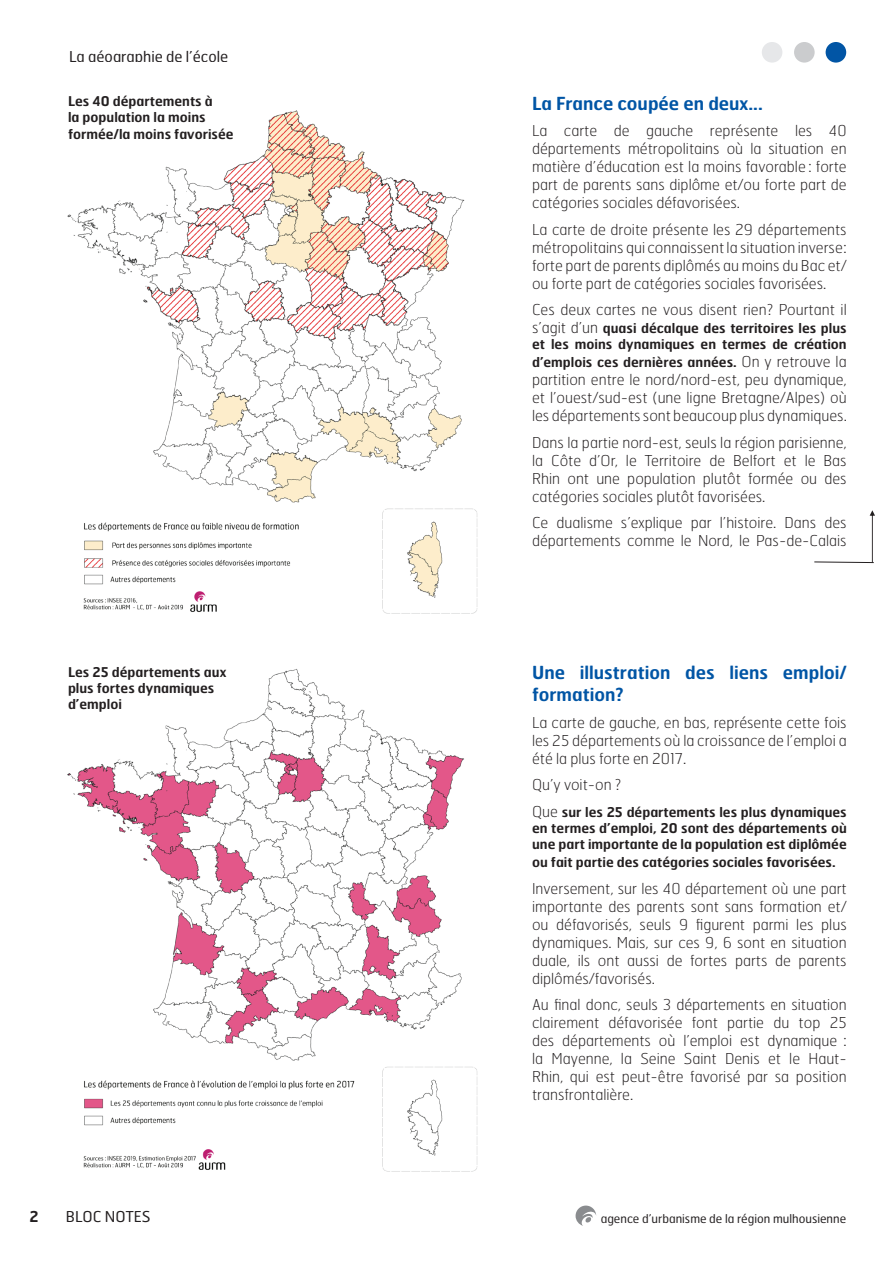
<style>
.page{position:relative;width:893px;height:1263px;background:#fff}
.page>*{position:absolute;margin:0;border:0;box-sizing:border-box;transform-origin:0 0}
.t1{font:600 18px/21.6px "Hermes FB";color:#0155a5}
.t2{font:100 15px/18px "Hermes FB";color:#231f20;text-align:justify}
.t3{font:15px "Hermes FB";color:#231f20}
.t4{font:600 15px "Hermes FB";color:#231f20}
.t5{font:600 13.5px/16.2px "Hermes FB";color:#231f20}
.t6{font:12px "Hermes FB";color:#231f20}
.s1{font-weight:100;font-size:15px}
</style>
<div class="page">
<div style="left:826px;top:42px;width:20px;height:21px;background:#0155a5;border-radius:50%"></div>
<div style="left:794px;top:42px;width:21px;height:21px;background:#cbccce;border-radius:50%"></div>
<div style="left:762px;top:42px;width:20px;height:21px;background:#e6e7e9;border-radius:50%"></div>
<svg style="left:576px;top:1205px;width:20px;height:21px"></svg>
<img style="left:67px;top:110px;width:411px;height:504px">
<img style="left:67px;top:669px;width:411px;height:503px">
<svg style="left:814px;top:510px;width:61px;height:53px"></svg>
<p class="t3" style="left:69px;top:47px;width:161px">La géographie de l’école</p>
<p class="t5" style="left:68px;top:93px;width:167px">Les 40 départements à<br>la population la moins formée/la moins favorisée</p>
<p class="t5" style="left:68px;top:663px;width:160px">Les 25 départements aux plus fortes dynamiques d’emploi</p>
<p class="t1" style="left:532px;top:92px;width:232px">La France coupée en deux...</p>
<p class="t2" style="left:532px;top:121px;width:316px">La carte de gauche représente les 40 départements métropolitains où la situation en matière d’éducation est la moins favorable : forte part de parents sans diplôme et/ou forte part de catégories sociales défavorisées.</p>
<p class="t2" style="left:532px;top:220px;width:316px">La carte de droite présente les 29 départements métropolitains qui connaissent la situation inverse : forte part de parents diplômés au moins du Bac et/ ou forte part de catégories sociales favorisées.</p>
<p class="t2" style="left:532px;top:300px;width:316px">Ces deux cartes ne vous disent rien? Pourtant il</p>
<p class="t5" style="left:532px;top:320px;width:316px"><span class="s1">s’agit d’un</span> quasi décalque des territoires les plus et les moins dynamiques en termes de création</p>
<p class="t5" style="left:532px;top:354px;width:316px">d’emplois ces dernières années. <span class="s1">On y retrouve la</span></p>
<p class="t2" style="left:532px;top:371px;width:316px">partition entre le nord/nord-est, peu dynamique, et l’ouest/sud-est (une ligne Bretagne/Alpes) où les départements sont beaucoup plus dynamiques.</p>
<p class="t2" style="left:532px;top:433px;width:316px">Dans la partie nord-est, seuls la région parisienne, la Côte d’Or, le Territoire de Belfort et le Bas Rhin ont une population plutôt formée ou des catégories sociales plutôt favorisées.</p>
<p class="t2" style="left:532px;top:514px;width:316px">Ce dualisme s’explique par l’histoire. Dans des départements comme le Nord, le Pas-de-Calais</p>
<p class="t1" style="left:532px;top:661px;width:316px">Une illustration des liens emploi/ formation?</p>
<p class="t2" style="left:532px;top:713px;width:316px">La carte de gauche, en bas, représente cette fois les 25 départements où la croissance de l’emploi a été la plus forte en 2017.</p>
<p class="t2" style="left:532px;top:775px;width:91px">Qu’y voit-on ?</p>
<p class="t5" style="left:532px;top:803px;width:316px;text-align:justify"><span class="s1">Que</span> sur les 25 départements les plus dynamiques en termes d’emploi, 20 sont des départements où une part importante de la population est diplômée</p>
<p class="t5" style="left:532px;top:853px;width:305px">ou fait partie des catégories sociales favorisées.</p>
<p class="t2" style="left:532px;top:879px;width:316px">Inversement, sur les 40 département où une part importante des parents sont sans formation et/ ou défavorisés, seuls 9 figurent parmi les plus dynamiques. Mais, sur ces 9, 6 sont en situation duale, ils ont aussi de fortes parts de parents diplômés/favorisés.</p>
<p class="t2" style="left:532px;top:995px;width:316px">Au final donc, seuls 3 départements en situation clairement défavorisée font partie du top 25 des départements où l’emploi est dynamique : la Mayenne, la Seine Saint Denis et le Haut-Rhin, qui est peut-être favorisé par sa position transfrontalière.</p>
<p class="t4" style="left:29px;top:1207px;width:11px">2</p>
<p class="t3" style="left:66px;top:1207px;width:86px">BLOC NOTES</p>
<p class="t6" style="left:601px;top:1210px;width:247px">agence d’urbanisme de la région mulhousienne</p>
</div>
